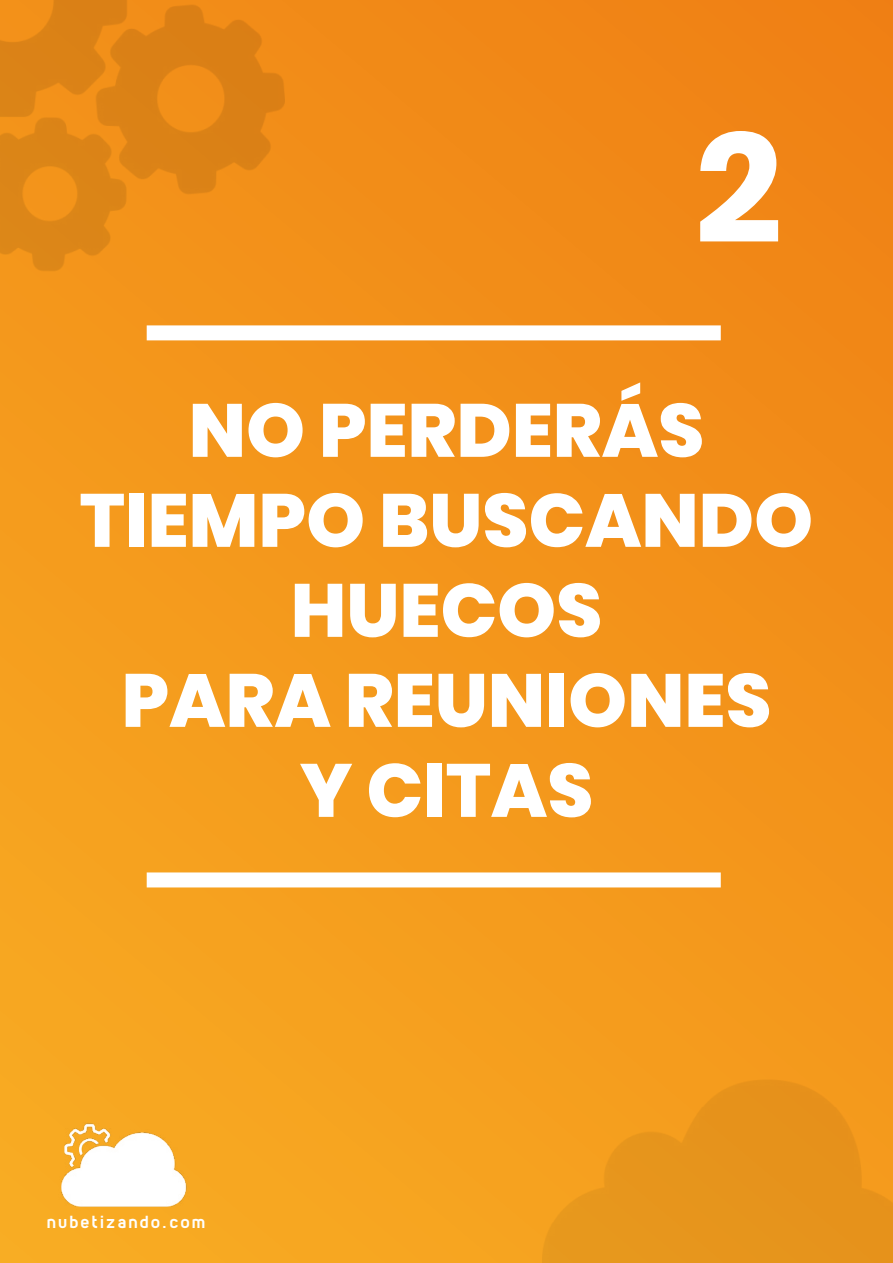
<style>
.page{position:relative;width:893px;height:1263px;background:#fff}
.page>*{position:absolute;margin:0;border:0;box-sizing:border-box;transform-origin:0 0}
.t1{font:700 154.5px "Poppins";color:#fff}
.t2{font:800 75px/90px "Poppins";color:#fff;text-align:center}
.t3{font:18px "Adi Sans";letter-spacing:.115em;color:#fff}
</style>
<div class="page">
<div style="left:0;top:0;width:893px;height:1263px;background:linear-gradient(to right,#f6a21f,#f18a17)"></div>
<img style="left:47px;top:1093px;width:153px;height:153px">
<img style="left:0;top:0;width:285px;height:272px">
<img style="left:542px;top:1052px;width:351px;height:211px">
<div style="left:147px;top:872px;width:574px;height:15px;background:#fff"></div>
<div style="left:147px;top:325px;width:574px;height:15px;background:#fff"></div>
<h1 class="t1" style="left:695px;top:99px;width:89px">2</h1>
<p class="t2" style="left:80px;top:386px;width:735px">NO PERDERÁS<br>TIEMPO BUSCANDO<br>HUECOS<br>PARA REUNIONES<br>Y CITAS</p>
<p class="t3" style="left:47px;top:1212px;width:160px">nubetizando.com</p>
</div>
